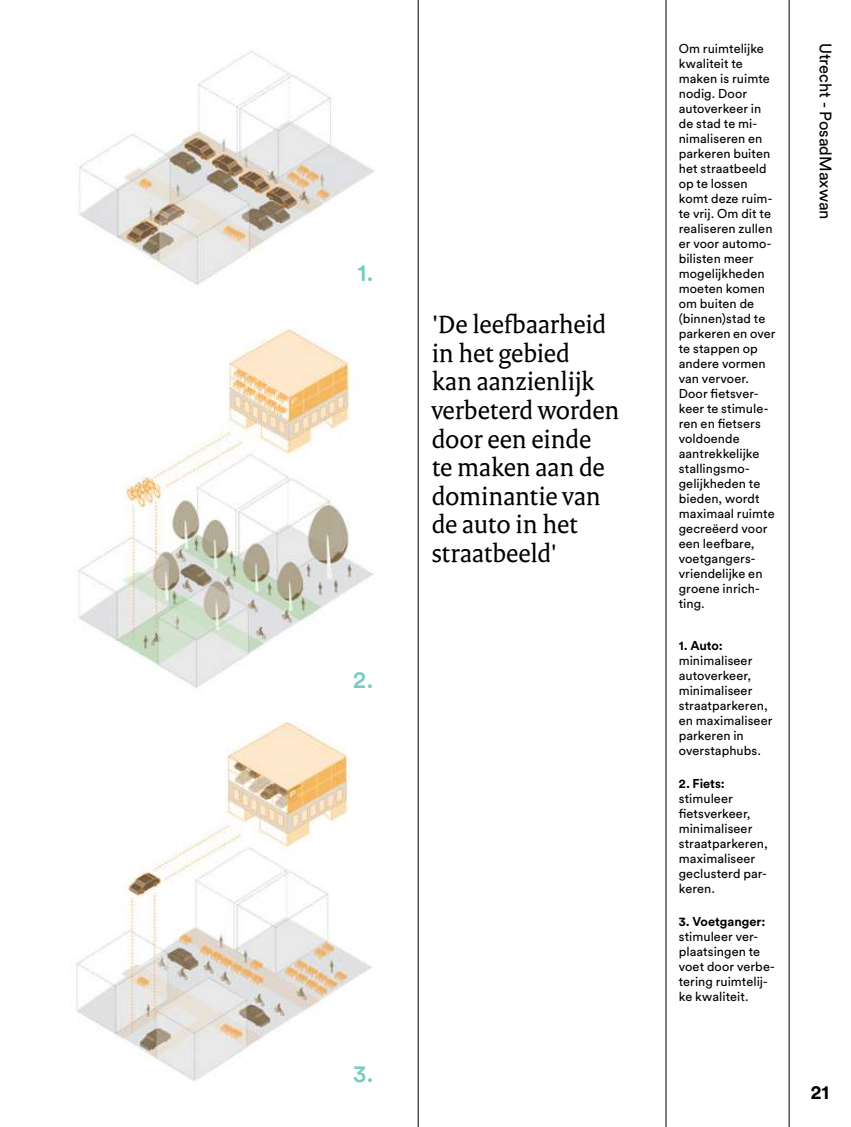
<style>
.page{position:relative;width:851px;height:1127px;background:#fff}
.page>*{position:absolute;margin:0;border:0;box-sizing:border-box;transform-origin:0 0}
.t1{font:27px/28.5px "Rijksoverheid Serif";letter-spacing:-.005em;color:#000}
.t2{font:500 24px "Circular Std";color:#79cbbf}
.t3{font:700 19.5px "Circular Std";color:#000}
.t4{font:16.5px "Circular Std";letter-spacing:-.005em;color:#000}
.t5{font:12.75px/15px "Circular Std";letter-spacing:.005em;color:#000}
.t6{font:700 12.75px "Circular Std";color:#000}
</style>
<div class="page">
<img style="left:76px;top:722px;width:296px;height:359px">
<img style="left:78px;top:326px;width:295px;height:362px">
<img style="left:78px;top:51px;width:296px;height:235px">
<hr style="left:788px;top:0;width:1px;height:1127px;background:#000">
<hr style="left:665px;top:0;width:1px;height:1127px;background:#000">
<hr style="left:418px;top:0;width:1px;height:1127px;background:#000">
<h2 class="t2" style="left:357px;top:258px;width:18px">1.</h2>
<h2 class="t2" style="left:353px;top:665px;width:22px">2.</h2>
<h1 class="t1" style="left:431px;top:310px;width:189px">'De leefbaarheid in het gebied<br>kan aanzienlijk verbeterd worden door een einde<br>te maken aan de dominantie van de auto in het straatbeeld'</h1>
<h2 class="t2" style="left:353px;top:1058px;width:22px">3.</h2>
<p class="t5" style="left:678px;top:41px;width:98px">Om ruimtelijke kwaliteit te maken is ruimte nodig. Door autoverkeer in de stad te mi&shy;nimaliseren en parkeren buiten het straatbeeld op te lossen komt deze ruim&shy;te vrij. Om dit te realiseren zullen er voor automo&shy;bilisten meer mogelijkheden moeten komen om buiten de (binnen)stad te parkeren en over te stappen op andere vormen van vervoer.<br>Door fietsver&shy;keer te stimule&shy;ren en fietsers voldoende aantrekkelijke stallingsmo&shy;gelijkheden te bieden, wordt maximaal ruimte gecreëerd voor een leefbare, voetgangers&shy;vriendelijke en groene inrich&shy;ting.</p>
<p class="t6" style="left:678px;top:637px;width:46px">1. Auto:</p>
<p class="t5" style="left:678px;top:653px;width:95px">minimaliseer autoverkeer, minimaliseer straatparkeren, en maximaliseer parkeren in overstaphubs.</p>
<p class="t6" style="left:678px;top:775px;width:48px">2. Fiets:</p>
<p class="t5" style="left:678px;top:791px;width:90px">stimuleer fietsverkeer, minimaliseer straatparkeren, maximaliseer geclusterd par&shy;keren.</p>
<p class="t6" style="left:678px;top:913px;width:88px">3. Voetganger:</p>
<p class="t5" style="left:678px;top:928px;width:97px">stimuleer ver&shy;plaatsingen te voet door verbe&shy;tering ruimtelij&shy;ke kwaliteit.</p>
<p class="t4" style="left:835px;top:43px;width:179px;rotate:90deg">Utrecht - PosadMaxwan</p>
<h3 class="t3" style="left:810px;top:1080px;width:20px">21</h3>
</div>
